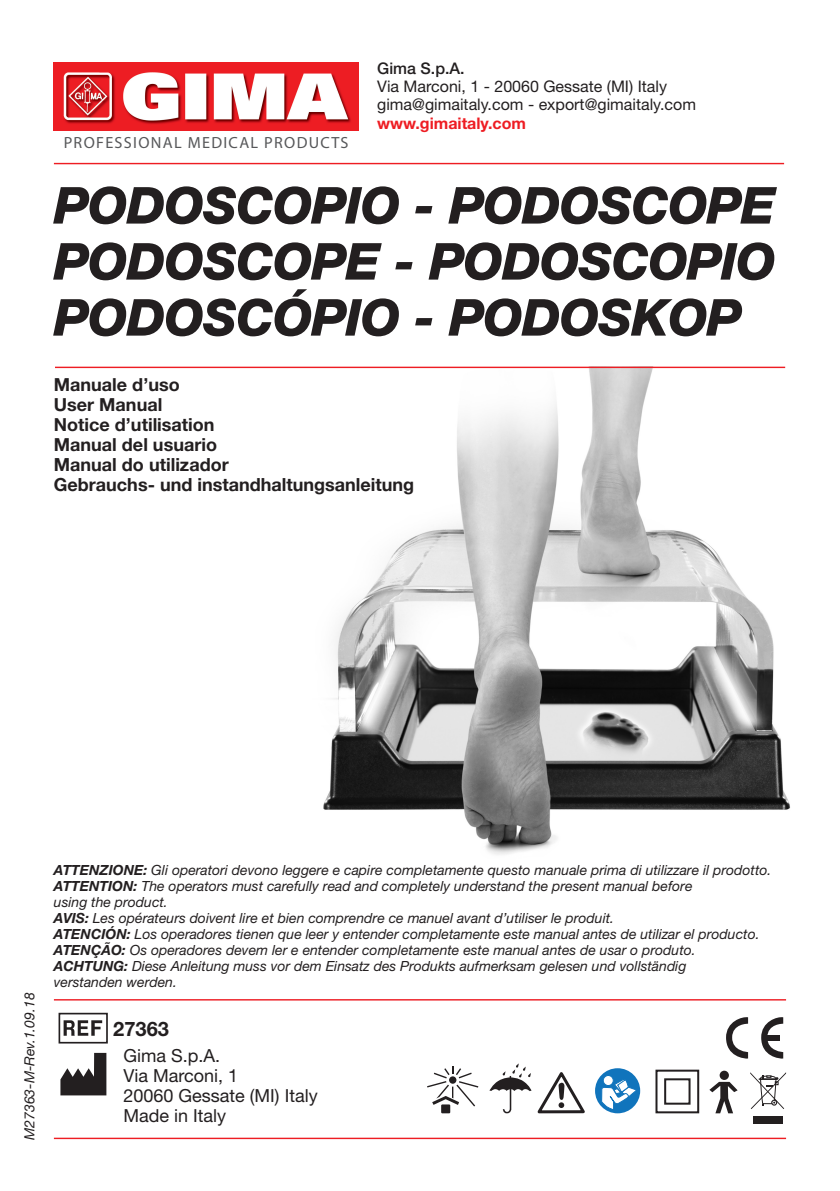
<style>
.page{position:relative;width:840px;height:1191px;background:#fff}
.page>*{position:absolute;margin:0;border:0;box-sizing:border-box;transform-origin:0 0}
.t1{font:italic 800 51px "Helvetica Neue LT Std";letter-spacing:-.02em;color:#231f20}
.t2{font:700 20px "Helvetica Neue LT Std";color:#231f20}
.t3{font:700 18px "Helvetica Neue LT Std";color:#231f20}
.t4{font:700 18px "Helvetica Neue";color:#231f20}
.t5{font:18px "Helvetica Neue LT Std";color:#231f20}
.t6{font:16.2px "Myriad";letter-spacing:.08em;color:#57585a}
.t7{font:16px "Helvetica Neue LT Std";color:#231f20}
.t8{font:700 16px "Helvetica Neue LT Std";color:#ee1d23}
.t9{font:500 16px "Helvetica Neue LT Std";color:#231f20}
.t10{font:italic 14px "Helvetica Neue LT Std";color:#231f20}
.s1{font-weight:700}
</style>
<div class="page">
<img style="left:297px;top:366px;width:493px;height:489px">
<img style="left:54px;top:62px;width:304px;height:68px">
<hr style="left:54px;top:163px;width:729px;height:1px;background:#ee1d23">
<hr style="left:54px;top:999px;width:731px;height:1px;background:#ee1d23">
<svg style="left:60px;top:1053px;width:46px;height:42px"></svg>
<svg style="left:726px;top:1017px;width:21px;height:42px"></svg>
<svg style="left:761px;top:1017px;width:21px;height:42px"></svg>
<div style="left:766px;top:1035px;width:13px;height:6px;background:#231f20"></div>
<div style="left:441px;top:1104px;width:9px;height:9px;background:#231f20"></div>
<svg style="left:427px;top:1066px;width:51px;height:40px"></svg>
<div style="left:58px;top:1012px;width:50px;height:31px;border:2px solid #231f20"></div>
<svg style="left:64px;top:1020px;width:38px;height:15px"></svg>
<svg style="left:489px;top:1063px;width:96px;height:51px"></svg>
<hr style="left:54px;top:1137px;width:731px;height:2px;background:#ee1d23">
<svg style="left:594px;top:1068px;width:45px;height:45px"></svg>
<div style="left:602px;top:1075px;width:11px;height:11px;border:1px solid #1074bc;border-radius:50%"></div>
<svg style="left:600px;top:1078px;width:38px;height:32px"></svg>
<div style="left:655px;top:1069px;width:43px;height:44px;border:2px solid #231f20"></div>
<div style="left:663px;top:1078px;width:27px;height:26px;border:2px solid #231f20"></div>
<svg style="left:719px;top:1070px;width:9px;height:10px"></svg>
<svg style="left:709px;top:1081px;width:28px;height:32px"></svg>
<hr style="left:55px;top:367px;width:729px;height:1px;background:#ee1d23">
<div style="left:753px;top:1116px;width:29px;height:8px;background:#231f20"></div>
<svg style="left:750px;top:1072px;width:35px;height:37px"></svg>
<p class="t9" style="left:377px;top:59px;width:89px">Gima S.p.A.</p>
<p class="t7" style="left:377px;top:77px;width:291px">Via Marconi, 1 - 20060 Gessate (MI) Italy</p>
<p class="t7" style="left:377px;top:95px;width:320px">gima@gimaitaly.com - export@gimaitaly.com</p>
<p class="t8" style="left:377px;top:113px;width:150px">www.gimaitaly.com</p>
<p class="t6" style="left:64px;top:134px;width:286px">PROFESSIONAL MEDICAL PRODUCTS</p>
<p class="t1" style="left:54px;top:175px;width:722px">PODOSCOPIO - PODOSCOPE</p>
<p class="t1" style="left:54px;top:231px;width:722px">PODOSCOPE - PODOSCOPIO</p>
<p class="t1" style="left:54px;top:287px;width:689px">PODOSCÓPIO - PODOSKOP</p>
<p class="t3" style="left:54px;top:373px;width:127px">Manuale d’uso</p>
<p class="t3" style="left:54px;top:393px;width:110px">User Manual</p>
<p class="t3" style="left:54px;top:413px;width:162px">Notice d’utilisation</p>
<p class="t3" style="left:54px;top:433px;width:164px">Manual del usuario</p>
<p class="t4" style="left:54px;top:450px;width:176px">Manual do utilizador</p>
<p class="t4" style="left:54px;top:470px;width:361px">Gebrauchs- und instandhaltungsanleitung</p>
<p class="t10" style="left:21px;top:1140px;width:149px;rotate:-90deg">M27363-M-Rev.1.09.18</p>
<p class="t10" style="left:54px;top:861px;width:718px"><span class="s1">ATTENZIONE:</span> Gli operatori devono leggere e capire completamente questo manuale prima di utilizzare il prodotto.</p>
<p class="t10" style="left:54px;top:877px;width:639px"><span class="s1">ATTENTION:</span> The operators must carefully read and completely understand the present manual before</p>
<p class="t10" style="left:54px;top:893px;width:115px">using the product.</p>
<p class="t10" style="left:54px;top:909px;width:561px"><span class="s1">AVIS:</span> Les opérateurs doivent lire et bien comprendre ce manuel avant d’utiliser le produit.</p>
<p class="t10" style="left:54px;top:925px;width:706px"><span class="s1">ATENCIÓN:</span> Los operadores tienen que leer y entender completamente este manual antes de utilizar el producto.</p>
<p class="t10" style="left:54px;top:941px;width:643px"><span class="s1">ATENÇÃO:</span> Os operadores devem ler e entender completamente este manual antes de usar o produto.</p>
<p class="t10" style="left:54px;top:957px;width:633px"><span class="s1">ACHTUNG:</span> Diese Anleitung muss vor dem Einsatz des Produkts aufmerksam gelesen und vollständig</p>
<p class="t10" style="left:54px;top:973px;width:124px">verstanden werden.</p>
<p class="t2" style="left:113px;top:1016px;width:57px">27363</p>
<p class="t5" style="left:123px;top:1045px;width:98px">Gima S.p.A.</p>
<p class="t5" style="left:123px;top:1065px;width:116px">Via Marconi, 1</p>
<p class="t5" style="left:123px;top:1085px;width:196px">20060 Gessate (MI) Italy</p>
<p class="t5" style="left:123px;top:1105px;width:104px">Made in Italy</p>
</div>
